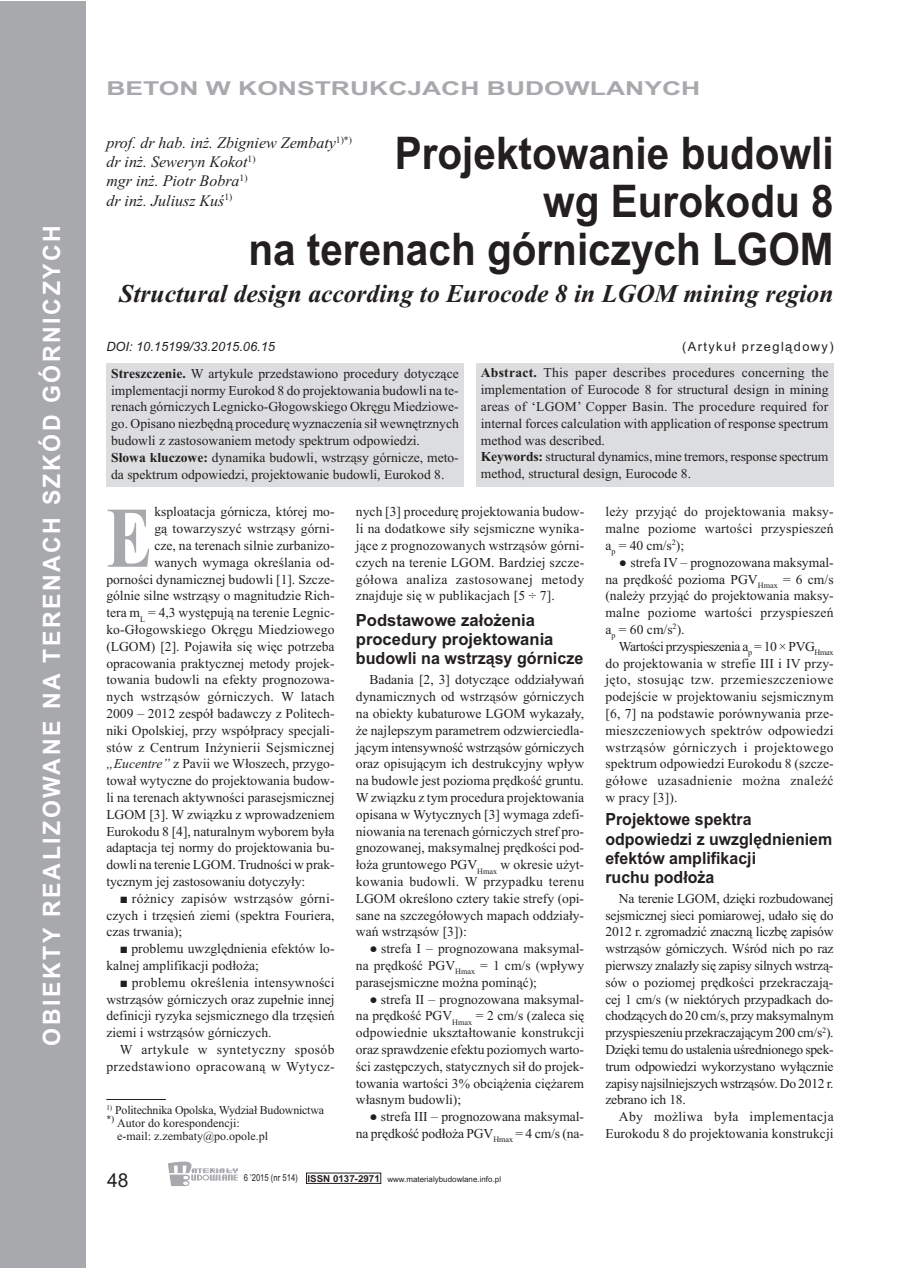
<style>
.page{position:relative;width:906px;height:1268px;background:#fff}
.page>*{position:absolute;margin:0;border:0;box-sizing:border-box;transform-origin:0 0}
.t1{font:700 86.25px "Times New Roman";color:#a8a9ad;scale:.8 1}
.t2{font:700 45px/48px "Arial";color:#231f20;text-align:right;scale:.9 1}
.t3{font:italic 700 25.65px "Times New Roman";color:#231f20}
.t4{font:700 24px "Arial";letter-spacing:.11em;color:#fff;scale:.96 1}
.t5{font:700 19.2px "Arial";color:#a8a9ad;scale:1.38 1}
.t6{font:19.2px "Arial";color:#231f20}
.t7{font:700 16.8px/19.2px "Arial";color:#231f20;scale:.95 1}
.t8{font:700 16.8px/19.2px "Arial";color:#231f20}
.t9{font:italic 16.05px/19.2px "Times New Roman";color:#231f20}
.t10{font:13.65px/16.8px "Times New Roman";color:#231f20;text-align:justify}
.t11{font:13.65px "Times New Roman";letter-spacing:.02em;color:#231f20}
.t12{font:13.65px/16.8px "Times New Roman";letter-spacing:.03em;color:#231f20;text-align:right}
.t13{font:italic 12.75px "Arial";color:#231f20}
.t14{font:12.75px "Arial";letter-spacing:.11em;color:#231f20}
.t15{font:12px "Times New Roman";letter-spacing:-.005em;color:#231f20}
.t16{font:7.95px "Arial";color:#231f20}
.s1{font-weight:700}
.s2{font-style:italic}
.s3{font-size:9.6px}
.s4{font-weight:700;font-size:9.6px}
</style>
<div class="page">
<svg style="left:168px;top:1161px;width:70px;height:24px"></svg>
<div style="left:0;top:1px;width:85px;height:1266px;background:#a8a9ad"></div>
<hr style="left:106px;top:1098px;width:60px;height:1px;background:#231f20">
<div style="left:106px;top:363px;width:357px;height:124px;background:#dcdddf"></div>
<div style="left:476px;top:363px;width:357px;height:124px;background:#dcdddf"></div>
<h3 class="t4" style="left:38px;top:1045px;width:856px;rotate:-90deg">OBIEKTY REALIZOWANE NA TERENACH SZKÓD GÓRNICZYCH</h3>
<h3 class="t5" style="left:106px;top:77px;width:432px">BETON W KONSTRUKCJACH BUDOWLANYCH</h3>
<p class="t9" style="left:106px;top:133px;width:247px">prof. dr hab. inż. Zbigniew Zembaty<sup>1)*) </sup>dr inż. Seweryn Kokot<sup>1)<br></sup>mgr inż. Piotr Bobra<sup>1)<br></sup>dr inż. Juliusz Kuś<sup>1)</sup></p>
<h2 class="t2" style="left:248px;top:129px;width:652px">Projektowanie budowli<br>wg Eurokodu 8<br>na terenach górniczych LGOM</h2>
<h3 class="t3" style="left:119px;top:278px;width:716px">Structural design according to Eurocode 8 in LGOM mining region</h3>
<p class="t13" style="left:106px;top:339px;width:170px">DOI: 10.15199/33.2015.06.15</p>
<p class="t14" style="left:682px;top:339px;width:153px">(Artykuł przeglądowy)</p>
<p class="t10" style="left:111px;top:364px;width:349px;text-align:left"><span class="s1">Streszczenie.</span> W artykule przedstawiono procedury dotyczące implementacji normy Eurokod 8 do projektowania budowli na te&shy;renach górniczych Legnicko-Głogowskiego Okręgu Miedziowe&shy;go. Opisano niezbędną procedurę wyznaczenia sił wewnętrznych budowli z zastosowaniem metody spektrum odpowiedzi.<br><span class="s1">Słowa kluczowe:</span> dynamika budowli, wstrząsy górnicze, meto&shy;da spektrum odpowiedzi, projektowanie budowli, Eurokod 8.</p>
<p class="t10" style="left:481px;top:364px;width:349px;text-align:left"><span class="s1">Abstract.</span> This paper describes procedures concerning the implementation of Eurocode 8 for structural design in mining areas of ‘LGOM’ Copper Basin. The procedure required for internal forces calculation with application of response spectrum method was described.<br><span class="s1">Keywords:</span> structural dynamics, mine tremors, response spectrum method, structural design, Eurocode 8.</p>
<h1 class="t1" style="left:106px;top:486px;width:59px">E</h1>
<p class="t10" style="left:154px;top:503px;width:182px">ksploatacja górnicza, której mo-</p>
<p class="t10" style="left:154px;top:520px;width:182px">gą towarzyszyć wstrząsy górni-</p>
<p class="t10" style="left:154px;top:536px;width:182px">cze, na terenach silnie zurbanizo-</p>
<p class="t10" style="left:154px;top:553px;width:182px">wanych wymaga określania od-</p>
<p class="t10" style="left:106px;top:570px;width:230px">porności dynamicznej budowli [1]. Szcze-</p>
<p class="t10" style="left:106px;top:587px;width:230px">gólnie silne wstrząsy o magnitudzie Rich-</p>
<p class="t10" style="left:106px;top:604px;width:230px">tera m<sub>L</sub> = 4,3 występują na terenie Legnic-</p>
<p class="t10" style="left:106px;top:620px;width:230px">ko-Głogowskiego Okręgu Miedziowego</p>
<p class="t10" style="left:106px;top:637px;width:230px">(LGOM) [2]. Pojawiła się więc potrzeba</p>
<p class="t10" style="left:106px;top:654px;width:230px">opracowania praktycznej metody projek-</p>
<p class="t10" style="left:106px;top:671px;width:230px">towania budowli na efekty prognozowa-</p>
<p class="t11" style="left:106px;top:688px;width:230px">nych wstrząsów górniczych. W latach</p>
<p class="t10" style="left:106px;top:704px;width:230px">2009 – 2012 zespół badawczy z Politech-</p>
<p class="t10" style="left:106px;top:721px;width:230px">niki Opolskiej, przy współpracy specjali-</p>
<p class="t11" style="left:106px;top:738px;width:230px">stów z Centrum Inżynierii Sejsmicznej</p>
<p class="t10" style="left:106px;top:755px;width:230px"><span class="s2">„Eucentre”</span> z Pavii we Włoszech, przygo-</p>
<p class="t10" style="left:106px;top:771px;width:230px">tował wytyczne do projektowania budow-</p>
<p class="t10" style="left:106px;top:788px;width:230px">li na terenach aktywności parasejsmicznej</p>
<p class="t10" style="left:106px;top:805px;width:230px">LGOM [3]. W związku z wprowadzeniem</p>
<p class="t10" style="left:106px;top:822px;width:230px">Eurokodu 8 [4], naturalnym wyborem była</p>
<p class="t10" style="left:106px;top:839px;width:230px">adaptacja tej normy do projektowania bu-</p>
<p class="t10" style="left:106px;top:855px;width:230px">dowli na terenie LGOM. Trudności w prak-</p>
<p class="t10" style="left:106px;top:872px;width:200px">tycznym jej zastosowaniu dotyczyły:</p>
<p class="t10" style="left:106px;top:889px;width:230px;text-indent:14px">■ różnicy zapisów wstrząsów górni&shy;czych i trzęsień ziemi (spektra Fouriera, czas trwania);</p>
<p class="t10" style="left:106px;top:939px;width:230px;text-indent:13px">■ problemu uwzględnienia efektów lo&shy;kalnej amplifikacji podłoża;</p>
<p class="t10" style="left:106px;top:973px;width:230px;text-indent:14px">■ problemu określenia intensywności wstrząsów górniczych oraz zupełnie innej definicji ryzyka sejsmicznego dla trzęsień ziemi i wstrząsów górniczych.</p>
<p class="t12" style="left:106px;top:1040px;width:230px">W artykule w syntetyczny sposób przedstawiono opracowaną w Wytycz-</p>
<p class="t15" style="left:106px;top:1102px;width:219px"><sup>1)</sup> Politechnika Opolska, Wydział Budownictwa</p>
<p class="t15" style="left:106px;top:1115px;width:135px"><sup>*)</sup> Autor do korespondencji:</p>
<p class="t15" style="left:117px;top:1128px;width:152px">e-mail: z.zembaty@po.opole.pl</p>
<p class="t10" style="left:356px;top:503px;width:230px">nych [3] procedurę projektowania budow&shy;li na dodatkowe siły sejsmiczne wynika&shy;jące z prognozowanych wstrząsów górni&shy;czych na terenie LGOM. Bardziej szcze&shy;gółowa analiza zastosowanej metody znajduje się w publikacjach [5 ÷ 7].</p>
<p class="t8" style="left:356px;top:610px;width:229px">Podstawowe założenia procedury projektowania budowli na wstrząsy górnicze</p>
<p class="t10" style="left:356px;top:671px;width:230px;text-indent:14px">Badania [2, 3] dotyczące oddziaływań dynamicznych od wstrząsów górniczych na obiekty kubaturowe LGOM wykazały, że najlepszym parametrem odzwierciedla&shy;jącym intensywność wstrząsów górniczych oraz opisującym ich destrukcyjny wpływ na budowle jest pozioma prędkość gruntu.<br>W związku z tym procedura projektowania opisana w Wytycznych [3] wymaga zdefi&shy;niowania na terenach górniczych stref pro&shy;gnozowanej, maksymalnej prędkości pod&shy;łoża gruntowego PGV<sub>Hmax</sub> w okresie użyt&shy;kowania budowli. W przypadku terenu LGOM określono cztery takie strefy (opi&shy;sane na szczegółowych mapach oddziały&shy;wań wstrząsów [3]):</p>
<p class="t10" style="left:356px;top:939px;width:230px;text-indent:14px">● strefa I – prognozowana maksymal&shy;na prędkość PGV<sub>Hmax</sub> = 1 cm/s (wpływy parasejsmiczne można pominąć);</p>
<p class="t10" style="left:356px;top:990px;width:230px;text-indent:14px">● strefa II – prognozowana maksymal&shy;na prędkość PGV<sub>Hmax</sub> = 2 cm/s (zaleca się odpowiednie ukształtowanie konstrukcji oraz sprawdzenie efektu poziomych warto&shy;ści zastępczych, statycznych sił do projek&shy;towania wartości 3% obciążenia ciężarem własnym budowli);</p>
<p class="t10" style="left:356px;top:1107px;width:230px;text-align:right">● strefa III – prognozowana maksymal&shy;na prędkość podłoża PGV<sub>Hmax</sub> = 4 cm/s (na-</p>
<h3 class="t6" style="left:107px;top:1168px;width:23px">48</h3>
<p class="t16" style="left:244px;top:1174px;width:259px"><span class="s3">6 ’2015 (nr 514)</span> <span class="s4">ISSN 0137-2971</span> www.materialybudowlane.info.pl</p>
<p class="t10" style="left:605px;top:503px;width:230px">leży przyjąć do projektowania maksy&shy;malne poziome wartości przyspieszeń a<sub>p</sub> = 40 cm/s<sup>2</sup>);</p>
<p class="t10" style="left:605px;top:553px;width:230px;text-indent:14px">● strefa IV – prognozowana maksymal&shy;na prędkość pozioma PGV<sub>Hmax</sub> = 6 cm/s (należy przyjąć do projektowania maksy&shy;malne poziome wartości przyspieszeń a<sub>p</sub> = 60 cm/s<sup>2</sup>).</p>
<p class="t10" style="left:605px;top:637px;width:230px;text-indent:14px">Wartości przyspieszenia a<sub>p</sub> = 10 × PVG<sub>Hmax </sub>do projektowania w strefie III i IV przy&shy;jęto, stosując tzw. przemieszczeniowe podejście w projektowaniu sejsmicznym [6, 7] na podstawie porównywania prze&shy;mieszczeniowych spektrów odpowiedzi wstrząsów górniczych i projektowego spektrum odpowiedzi Eurokodu 8 (szcze&shy;gółowe uzasadnienie można znaleźć w pracy [3]).</p>
<p class="t7" style="left:605px;top:809px;width:240px">Projektowe spektra odpowiedzi z uwzględnieniem efektów amplifikacji<br>ruchu podłoża</p>
<p class="t10" style="left:605px;top:889px;width:230px;text-indent:14px">Na terenie LGOM, dzięki rozbudowanej sejsmicznej sieci pomiarowej, udało się do 2012 r. zgromadzić znaczną liczbę zapisów wstrząsów górniczych. Wśród nich po raz pierwszy znalazły się zapisy silnych wstrzą&shy;sów o poziomej prędkości przekraczają&shy;cej 1 cm/s (w niektórych przypadkach do&shy;chodzących do 20 cm/s, przy maksymalnym przyspieszeniu przekraczającym 200 cm/s<sup>2</sup>).<br>Dzięki temu do ustalenia uśrednionego spek&shy;trum odpowiedzi wykorzystano wyłącznie zapisy najsilniejszych wstrząsów. Do 2012 r. zebrano ich 18.</p>
<p class="t10" style="left:605px;top:1107px;width:230px;text-align:right">Aby możliwa była implementacja<br>Eurokodu 8 do projektowania konstrukcji</p>
</div>
